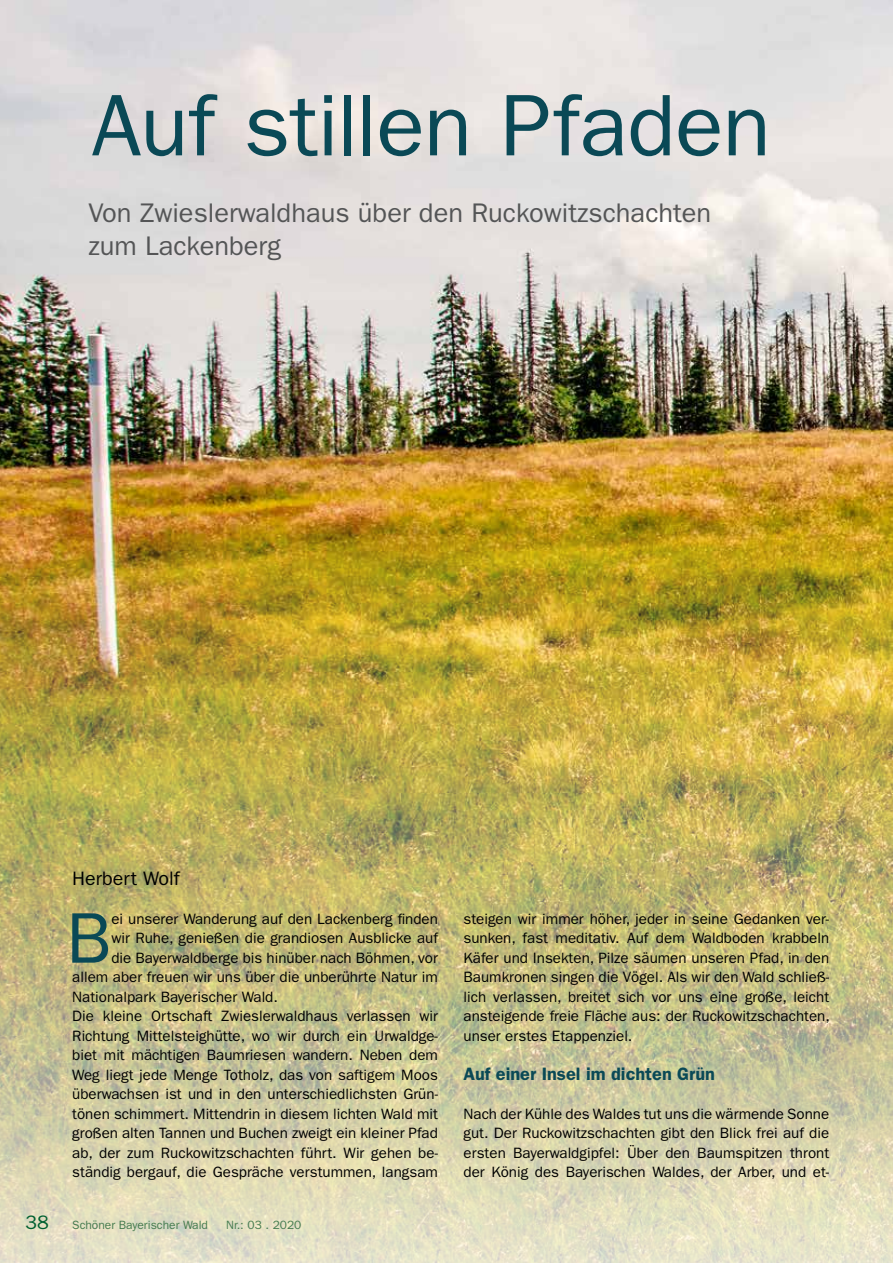
<style>
.page{position:relative;width:893px;height:1263px;background:#fff}
.page>*{position:absolute;margin:0;border:0;box-sizing:border-box;transform-origin:0 0}
.t1{font:87.75px "Franklin Gothic";letter-spacing:-.01em;color:#0a4956}
.t2{font:71.85px "Franklin Gothic";color:#0a4956}
.t3{font:27px/33px "Franklin Gothic";color:#545556}
.t4{font:19.5px "Franklin Gothic";color:#000}
.t5{font:600 18px "Franklin Gothic";color:#0a4956}
.t6{font:15px/19.5px "Franklin Gothic";color:#000;text-align:justify}
.t7{font:12px "Franklin Gothic";color:#457b4f}
.s1{font-size:19.5px;color:#006030}
</style>
<div class="page">
<img style="left:0;top:0;width:893px;height:1263px">
<h1 class="t1" style="left:91px;top:75px;width:681px">Auf stillen Pfaden</h1>
<h3 class="t3" style="left:88px;top:197px;width:624px">Von Zwieslerwaldhaus über den Ruckowitzschachten zum Lackenberg</h3>
<h3 class="t4" style="left:72px;top:867px;width:109px">Herbert Wolf</h3>
<h2 class="t2" style="left:66px;top:897px;width:46px">B</h2>
<p class="t6" style="left:111px;top:909px;width:328px">ei unserer Wanderung auf den Lackenberg finden</p>
<p class="t6" style="left:111px;top:928px;width:328px">wir Ruhe, genießen die grandiosen Ausblicke auf</p>
<p class="t6" style="left:111px;top:948px;width:328px">die Bayerwaldberge bis hinüber nach Böhmen, vor</p>
<p class="t6" style="left:72px;top:967px;width:367px">allem aber freuen wir uns über die unberührte Natur im</p>
<p class="t6" style="left:72px;top:987px;width:207px">Nationalpark Bayerischer Wald.</p>
<p class="t6" style="left:72px;top:1006px;width:367px">Die kleine Ortschaft Zwieslerwaldhaus verlassen wir</p>
<p class="t6" style="left:72px;top:1026px;width:367px">Richtung Mittelsteighütte, wo wir durch ein Urwaldge-</p>
<p class="t6" style="left:72px;top:1045px;width:367px">biet mit mächtigen Baumriesen wandern. Neben dem</p>
<p class="t6" style="left:72px;top:1065px;width:367px">Weg liegt jede Menge Totholz, das von saftigem Moos</p>
<p class="t6" style="left:72px;top:1084px;width:367px">überwachsen ist und in den unterschiedlichsten Grün-</p>
<p class="t6" style="left:72px;top:1104px;width:367px">tönen schimmert. Mittendrin in diesem lichten Wald mit</p>
<p class="t6" style="left:72px;top:1123px;width:367px">großen alten Tannen und Buchen zweigt ein kleiner Pfad</p>
<p class="t6" style="left:72px;top:1143px;width:367px">ab, der zum Ruckowitzschachten führt. Wir gehen be-</p>
<p class="t6" style="left:72px;top:1162px;width:367px">ständig bergauf, die Gespräche verstummen, langsam</p>
<p class="t7" style="left:26px;top:1218px;width:184px"><span class="s1">38</span> Schöner Bayerischer Wald</p>
<p class="t7" style="left:226px;top:1218px;width:77px">Nr.: 03 . 2020</p>
<p class="t6" style="left:463px;top:909px;width:368px">steigen wir immer höher, jeder in seine Gedanken ver&shy;sunken, fast meditativ. Auf dem Waldboden krabbeln Käfer und Insekten, Pilze säumen unseren Pfad, in den Baumkronen singen die Vögel. Als wir den Wald schließ&shy;lich verlassen, breitet sich vor uns eine große, leicht ansteigende freie Fläche aus: der Ruckowitzschachten, unser erstes Etappenziel.</p>
<p class="t5" style="left:463px;top:1063px;width:253px">Auf einer Insel im dichten Grün</p>
<p class="t6" style="left:463px;top:1104px;width:367px">Nach der Kühle des Waldes tut uns die wärmende Sonne gut. Der Ruckowitzschachten gibt den Blick frei auf die ersten Bayerwaldgipfel: Über den Baumspitzen thront der König des Bayerischen Waldes, der Arber, und et-</p>
</div>
